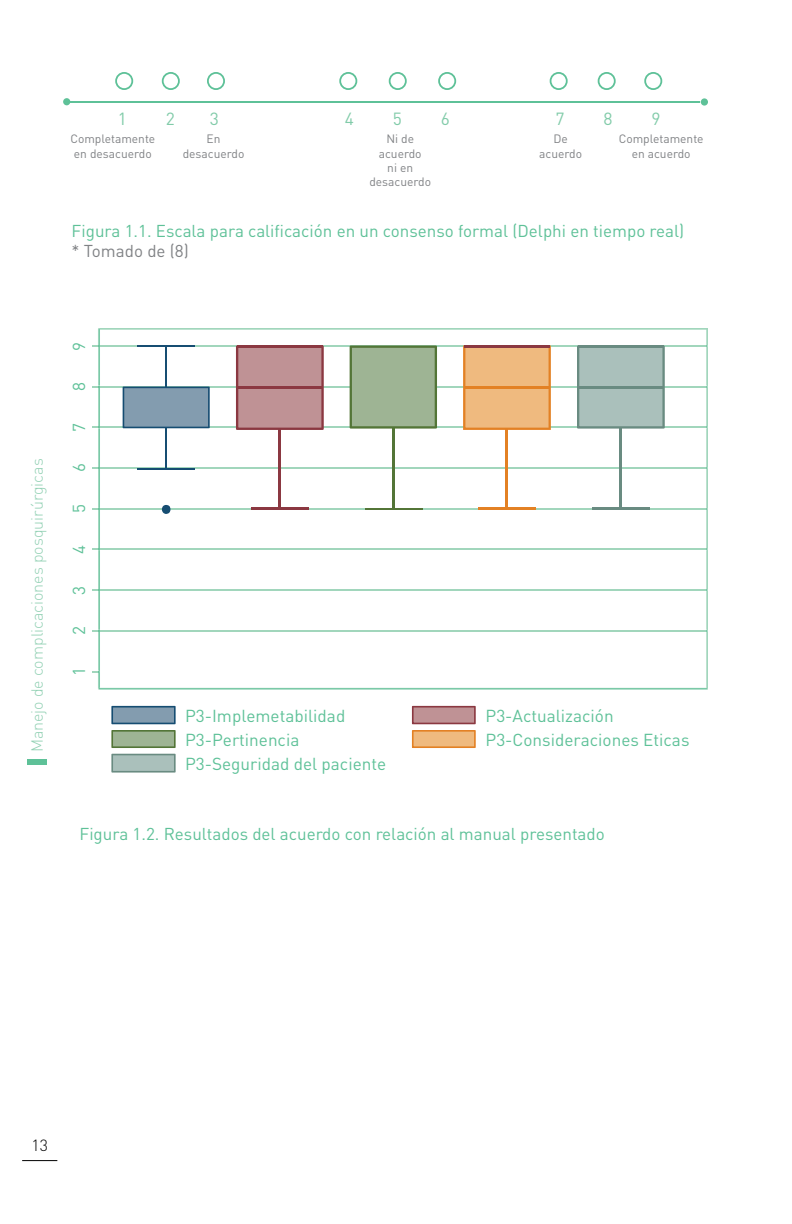
<style>
.page{position:relative;width:792px;height:1224px;background:#fff}
.page>*{position:absolute;margin:0;border:0;box-sizing:border-box;transform-origin:0 0}
.t1{font:17.4px "DIN Pro";color:#81cba9}
.t2{font:17.2px "DIN Pro";color:#5ec198}
.t3{font:17px "DIN Pro";color:#5ec198}
.t4{font:17px "DIN Pro";color:#808285}
.t5{font:300 16px "DIN Pro";color:#91d0b3}
.t6{font:300 16px "DIN Pro";color:#000}
.t7{font:12px/14.4px "DIN Pro";color:#808285;text-align:center}
</style>
<div class="page">
<div style="left:27px;top:759px;width:20px;height:6px;background:#5ec198"></div>
<hr style="left:22px;top:1160px;width:35px;height:1px;background:#000">
<svg style="left:111px;top:706px;width:65px;height:18px"></svg>
<svg style="left:412px;top:706px;width:64px;height:18px"></svg>
<svg style="left:111px;top:730px;width:65px;height:18px"></svg>
<svg style="left:412px;top:730px;width:64px;height:18px"></svg>
<svg style="left:111px;top:754px;width:65px;height:19px"></svg>
<svg style="left:92px;top:329px;width:615px;height:361px"></svg>
<hr style="left:64px;top:101px;width:636px;height:2px;background:#5ec198">
<div style="left:339px;top:72px;width:18px;height:18px;border:2px solid #5ec198;border-radius:50%"></div>
<div style="left:389px;top:72px;width:18px;height:18px;border:2px solid #5ec198;border-radius:50%"></div>
<div style="left:438px;top:72px;width:18px;height:18px;border:2px solid #5ec198;border-radius:50%"></div>
<div style="left:115px;top:72px;width:18px;height:18px;border:2px solid #5ec198;border-radius:50%"></div>
<div style="left:162px;top:72px;width:18px;height:18px;border:2px solid #5ec198;border-radius:50%"></div>
<div style="left:207px;top:72px;width:18px;height:18px;border:2px solid #5ec198;border-radius:50%"></div>
<div style="left:550px;top:72px;width:18px;height:18px;border:2px solid #5ec198;border-radius:50%"></div>
<div style="left:598px;top:72px;width:18px;height:18px;border:2px solid #5ec198;border-radius:50%"></div>
<div style="left:644px;top:72px;width:18px;height:18px;border:2px solid #5ec198;border-radius:50%"></div>
<div style="left:63px;top:98px;width:7px;height:7px;background:#5ec198;border-radius:50%"></div>
<div style="left:701px;top:98px;width:7px;height:8px;background:#5ec198;border-radius:50%"></div>
<p class="t1" style="left:118px;top:107px;width:11px">1</p>
<p class="t1" style="left:166px;top:107px;width:11px">2</p>
<p class="t1" style="left:210px;top:107px;width:11px">3</p>
<p class="t7" style="left:70px;top:131px;width:86px;text-align:left">Completamente en desacuerdo</p>
<p class="t1" style="left:345px;top:107px;width:11px">4</p>
<p class="t1" style="left:393px;top:107px;width:11px">5</p>
<p class="t1" style="left:441px;top:107px;width:11px">6</p>
<p class="t1" style="left:555px;top:107px;width:11px">7</p>
<p class="t1" style="left:603px;top:107px;width:11px">8</p>
<p class="t1" style="left:652px;top:107px;width:11px">9</p>
<p class="t7" style="left:183px;top:131px;width:63px">En desacuerdo</p>
<p class="t7" style="left:369px;top:131px;width:63px">Ni de acuerdo<br>ni en desacuerdo</p>
<p class="t7" style="left:539px;top:131px;width:44px">De acuerdo</p>
<p class="t7" style="left:619px;top:131px;width:86px">Completamente en acuerdo</p>
<p class="t3" style="left:72px;top:219px;width:614px">Figura 1.1. Escala para calificación en un consenso formal (Delphi en tiempo real)</p>
<p class="t4" style="left:72px;top:239px;width:119px">* Tomado de (8)</p>
<p class="t5" style="left:26px;top:752px;width:295px;rotate:-90deg">Manejo de complicaciones posquirúrgicas</p>
<p class="t2" style="left:67px;top:351px;width:10px;rotate:-90deg">9</p>
<p class="t2" style="left:67px;top:391px;width:10px;rotate:-90deg">8</p>
<p class="t2" style="left:67px;top:432px;width:10px;rotate:-90deg">7</p>
<p class="t2" style="left:67px;top:472px;width:10px;rotate:-90deg">6</p>
<p class="t2" style="left:67px;top:513px;width:10px;rotate:-90deg">5</p>
<p class="t2" style="left:67px;top:554px;width:10px;rotate:-90deg">4</p>
<p class="t2" style="left:67px;top:595px;width:10px;rotate:-90deg">3</p>
<p class="t2" style="left:67px;top:635px;width:10px;rotate:-90deg">2</p>
<p class="t2" style="left:67px;top:676px;width:10px;rotate:-90deg">1</p>
<p class="t2" style="left:185px;top:704px;width:162px">P3-Implemetabilidad</p>
<p class="t2" style="left:486px;top:704px;width:130px">P3-Actualización</p>
<p class="t2" style="left:185px;top:728px;width:116px">P3-Pertinencia</p>
<p class="t2" style="left:486px;top:728px;width:205px">P3-Consideraciones Eticas</p>
<p class="t2" style="left:185px;top:752px;width:203px">P3-Seguridad del paciente</p>
<p class="t3" style="left:80px;top:822px;width:527px">Figura 1.2. Resultados del acuerdo con relación al manual presentado</p>
<p class="t6" style="left:32px;top:1134px;width:18px">13</p>
</div>
